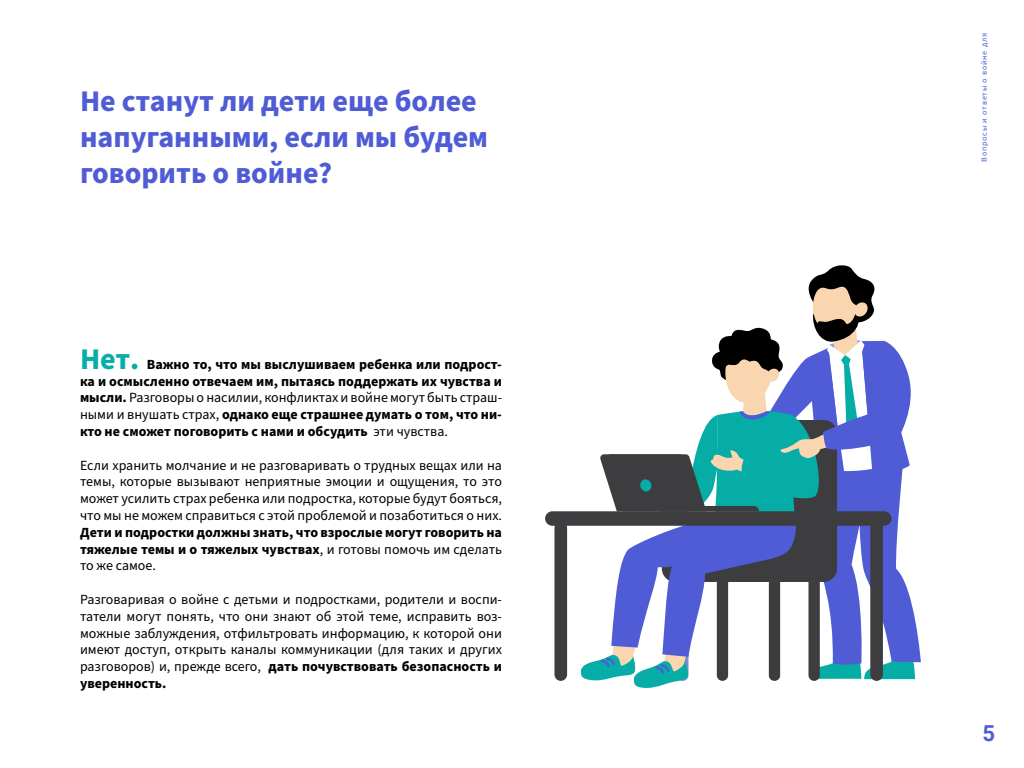
<style>
.page{position:relative;width:1024px;height:768px;background:#fff}
.page>*{position:absolute;margin:0;border:0;box-sizing:border-box;transform-origin:0 0}
.t1{font:700 30px/36px "Source Sans Pro";color:#4f5cd6}
.t2{font:700 22px "Roboto";color:#4f5cd6}
.t3{font:14px/16.8px "Source Sans Pro";color:#000;text-align:justify}
.t4{font:700 14px/16.8px "Source Sans Pro";color:#000;text-align:justify}
.t5{font:8px "Source Sans Pro";letter-spacing:.1em;color:#4f5cd6}
.s1{font-size:30px;color:#06aea7}
.s2{font-weight:400}
.s3{font-weight:700}
</style>
<div class="page">
<div style="left:545px;top:511px;width:347px;height:15px;background:#3d3d40;border-radius:7px"></div>
<div style="left:554px;top:521px;width:13px;height:160px;background:#3d3d40;border-radius:6px"></div>
<svg style="left:579px;top:265px;width:342px;height:423px"></svg>
<h1 class="t1" style="left:80px;top:84px;width:410px">Не станут ли дети еще более напуганными, если мы будем говорить о войне?</h1>
<p class="t4" style="left:80px;top:356px;width:424px"><span class="s1">Нет.</span> Важно то, что мы выслушиваем ребенка или подрост&shy;ка и осмысленно отвечаем им, пытаясь поддержать их чувства и мысли. <span class="s2">Разговоры о насилии, конфликтах и войне могут быть страш&shy;ными и внушать страх,</span> однако еще страшнее думать о том, что ни&shy;кто не сможет поговорить с нами и обсудить <span class="s2">эти чувства.</span></p>
<p class="t3" style="left:80px;top:457px;width:424px">Если хранить молчание и не разговаривать о трудных вещах или на темы, которые вызывают неприятные эмоции и ощущения, то это может усилить страх ребенка или подростка, которые будут бояться, что мы не можем справиться с этой проблемой и позаботиться о них.</p>
<p class="t4" style="left:80px;top:524px;width:424px">Дети и подростки должны знать, что взрослые могут говорить на тяжелые темы и о тяжелых чувствах<span class="s2">, и готовы помочь им сделать то же самое.</span></p>
<p class="t3" style="left:80px;top:591px;width:424px">Разговаривая о войне с детьми и подростками, родители и воспи&shy;татели могут понять, что они знают об этой теме, исправить воз&shy;можные заблуждения, отфильтровать информацию, к которой они имеют доступ, открыть каналы коммуникации (для таких и других разговоров) и, прежде всего, <span class="s3">дать почувствовать безопасность и уверенность.</span></p>
<p class="t5" style="left:979px;top:162px;width:130px;rotate:-90deg">Вопросы и ответы о войне для</p>
<h2 class="t2" style="left:983px;top:718px;width:14px">5</h2>
</div>
